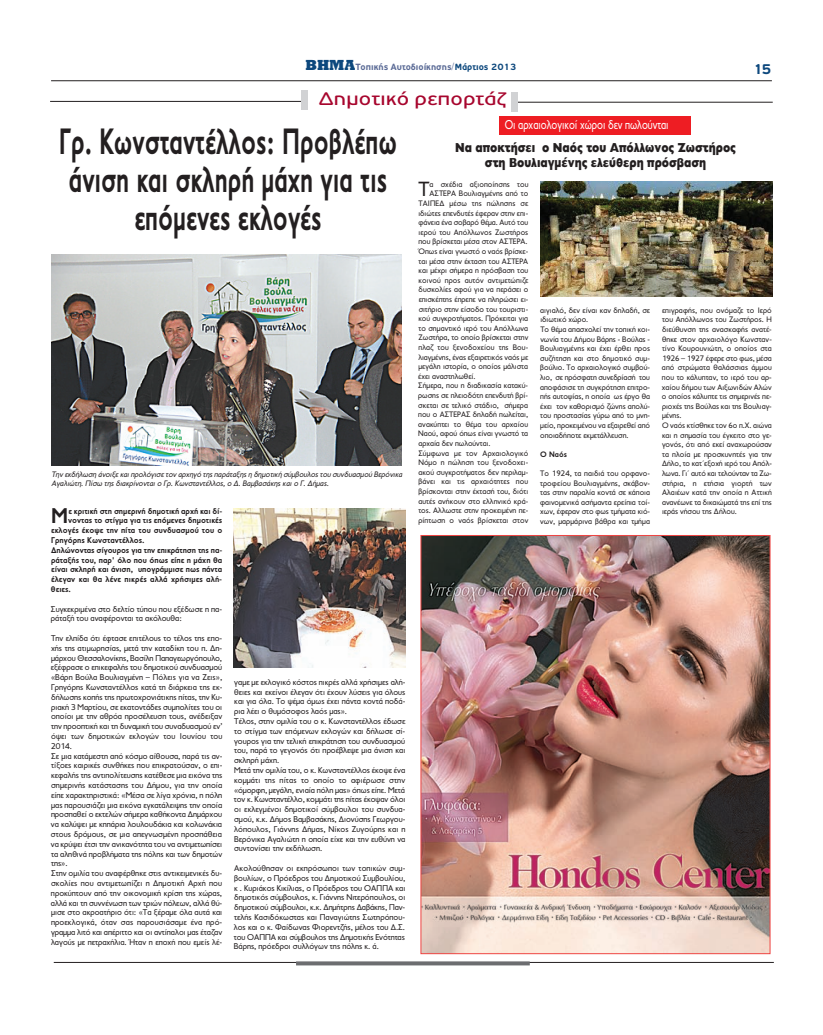
<style>
.page{position:relative;width:823px;height:1035px;background:#fff}
.page>*{position:absolute;margin:0;border:0;box-sizing:border-box;transform-origin:0 0}
.t1{font:700 37px/38px "PF Transport";color:#231f20;text-align:center;scale:.7 1}
.t2{font:700 21.5px "PF Transport";color:#231f20}
.t3{font:20.8px "PF Transport";color:#231f20}
.t4{font:18px "PF Traffic";color:#a7052d;scale:1.2 1}
.t5{font:700 14px "PF Traffic";color:#0d487d}
.t6{font:800 13px/15.6px "CF Jeckyl";color:#231f20;text-align:center;scale:.8 1}
.t7{font:13px "PF Transport";color:#fff;scale:.8 1}
.t8{font:700 9px "PF Traffic";color:#5c6c97}
.t9{font:8.5px/9.8px "PF Transport";color:#231f20}
.t10{font:700 8.5px "PF Transport";color:#231f20}
.t11{font:8px/9.6px "PF Transport";color:#231f20}
.t12{font:italic 8px/9.6px "PF Transport";color:#231f20}
.t13{font:700 8px "PF Transport";color:#231f20}
.s1{font-family:"UB Rockwell";font-weight:900;font-size:15px;color:#0d487d}
.s2{font-family:"Gr Times";font-size:10px}
.s3{color:#0d487d}
</style>
<div class="page">
<hr style="left:51px;top:80px;width:720px;height:1px;background:#231f20">
<hr style="left:54px;top:962px;width:719px;height:1px;background:#231f20">
<svg style="left:296px;top:961px;width:233px;height:4px"></svg>
<hr style="left:50px;top:101px;width:251px;height:1px;background:#231f20">
<hr style="left:517px;top:102px;width:255px;height:1px;background:#231f20">
<div style="left:301px;top:90px;width:6px;height:20px;background:#d1d2d4"></div>
<div style="left:510px;top:92px;width:7px;height:19px;background:#d1d2d4"></div>
<img style="left:422px;top:537px;width:346px;height:415px">
<div style="left:420px;top:535px;width:350px;height:419px;border:1px solid #ef4644"></div>
<img style="left:51px;top:254px;width:350px;height:211px">
<img style="left:233px;top:508px;width:172px;height:159px">
<img style="left:540px;top:182px;width:231px;height:115px">
<div style="left:499px;top:117px;width:191px;height:18px;background:#ee1d23"></div>
<p class="t8" style="left:306px;top:61px;width:212px"><span class="s1">BHMA</span>Τοπικής Αυτοδιοίκησης<span class="s2">/</span><span class="s3">Μάρτιος 2013</span></p>
<h3 class="t5" style="left:753px;top:61px;width:19px">15</h3>
<h3 class="t4" style="left:318px;top:88px;width:157px">Δημοτικό ρεπορτάζ</h3>
<h1 class="t1" style="left:59px;top:122px;width:484px">Γρ. Κωνσταντέλλος: Προβλέπω άνιση και σκληρή μάχη για τις επόμενες εκλογές</h1>
<p class="t12" style="left:52px;top:469px;width:352px">Την εκδήλωση άνοιξε και προλόγισε τον αρχηγό της παράταξης η δημοτική σύμβουλος του συνδυασμού Βερόνικα<br>Αγαλιώτη. Πίσω της διακρίνονται ο Γρ. Κωνσταντέλλος, ο Δ. Βαμβασάκης και ο Γ. Δήμας.</p>
<h2 class="t2" style="left:51px;top:503px;width:19px">Μ</h2>
<p class="t10" style="left:68px;top:506px;width:155px">ε κριτική στη σημερινή δημοτική αρχή και δί-</p>
<p class="t10" style="left:68px;top:515px;width:155px">νοντας το στίγμα για τις επόμενες δημοτικές</p>
<p class="t10" style="left:51px;top:525px;width:173px">εκλογές έκοψε την πίτα του συνδυασμού του ο</p>
<p class="t10" style="left:51px;top:535px;width:95px">Γρηγόρης Κωνσταντέλλος.</p>
<p class="t10" style="left:51px;top:545px;width:173px">Δηλώνοντας σίγουρος για την επικράτηση της πα-</p>
<p class="t10" style="left:51px;top:555px;width:173px">ράταξής του, παρ' όλο που όπως είπε η μάχη θα</p>
<p class="t10" style="left:51px;top:564px;width:173px">είναι σκληρή και άνιση, υπογράμμισε πως πάντα</p>
<p class="t10" style="left:51px;top:574px;width:172px">έλεγαν και θα λένε πικρές αλλά χρήσιμες αλή-</p>
<p class="t10" style="left:51px;top:584px;width:22px">θειες.</p>
<p class="t9" style="left:51px;top:604px;width:173px">Συγκεκριμένα στο δελτίο τύπου που εξέδωσε η πα&shy;ράταξή του αναφέρονται τα ακόλουθα:</p>
<p class="t9" style="left:51px;top:633px;width:173px">Την ελπίδα ότι έφτασε επιτέλους το τέλος της επο&shy;χής της ατιμωρησίας, μετά την καταδίκη του π. Δη&shy;μάρχου Θεσσαλονίκης, Βασίλη Παπαγεωργόπουλο, εξέφρασε ο επικεφαλής του δημοτικού συνδυασμού «Βάρη Βούλα Βουλιαγμένη – Πόλεις για να Ζεις», Γρηγόρης Κωνσταντέλλος κατά τη διάρκεια της εκ&shy;δήλωσης κοπής της πρωτοχρονιάτικης πίτας, την Κυ&shy;ριακή 3 Μαρτίου, σε εκατοντάδες συμπολίτες του οι οποίοι με την αθρόα προσέλευση τους, ανέδειξαν την προοπτική και τη δυναμική του συναδυασμού εν’ όψει των δημοτικών εκλογών του Ιουνίου του 2014.<br>Σε μια κατάμεστη από κόσμο αίθουσα, παρά τις αν&shy;τίξοες καιρικές συνθήκες που επικρατούσαν, ο επι&shy;κεφαλής της αντιπολίτευσης κατέθεσε μια εικόνα της σημερινής κατάστασης του Δήμου, για την οποία είπε χαρακτηριστικά: «Μέσα σε λίγα χρόνια, η πόλη μας παρουσιάζει μια εικόνα εγκατάλειψης την οποία προσπαθεί ο εκτελών σήμερα καθήκοντα Δημάρχου να καλύψει με κηπάρια λουλουδάκια και κολωνάκια στους δρόμους, σε μια απεγνωσμένη προσπάθεια να κρύψει έτσι την ανικανότητα του να αντιμετωπίσει τα αληθινά προβλήματα της πόλης και των δημοτών της».<br>Στην ομιλία του αναφέρθηκε στις αντικειμενικές δυ&shy;σκολίες που αντιμετωπίζει η Δημοτική Αρχή που προκύπτουν από την οικονομική κρίση της χώρας, αλλά και τη συννένωση των τριών πόλεων, αλλά θύ&shy;μισε στο ακροατήριο ότι: «Τα ξέραμε όλα αυτά και προεκλογικά, όταν σας παρουσιάσαμε ένα πρό&shy;γραμμα λιτό και απέριττο και οι αντίπαλοι μας έταζαν λαγούς με πετραχήλια. Ήταν η εποχή που εμείς λέ-</p>
<p class="t9" style="left:234px;top:677px;width:173px">γαμε με εκλογικό κόστος πικρές αλλά χρήσιμες αλή&shy;θειες και εκείνοι έλεγαν ότι έχουν λύσεις για όλους και για όλα. Το ψέμα όμως έχει πάντα κοντά ποδά&shy;ρια λέει ο θυμόσοφος λαός μας».<br>Τέλος, στην ομιλία του ο κ. Κωνσταντέλλος έδωσε το στίγμα των επόμενων εκλογών και δήλωσε σί&shy;γουρος για την τελική επικράτηση του συνδυασμού του, παρά το γεγονός ότι προέβλεψε μια άνιση και σκληρή μάχη.<br>Μετά την ομιλία του, ο κ. Κωνσταντέλλος έκοψε ένα κομμάτι της πίτας το οποίο το αφιέρωσε στην «όμορφη, μεγάλη, ενιαία πόλη μας» όπως είπε. Μετά τον κ. Κωνσταντέλλο, κομμάτι της πίτας έκοψαν όλοι οι εκλεγμένοι δημοτικοί σύμβουλοι του συνδυα&shy;σμού, κ.κ. Δήμος Βαμβασάκης, Διονύσης Γεωργου&shy;λόπουλος, Γιάννης Δήμας, Νίκος Ζυγούρης και η Βερόνικα Αγαλιώτη η οποία είχε και την ευθύνη να συντονίσει την εκδήλωση.</p>
<p class="t9" style="left:234px;top:863px;width:173px;text-align:justify">Ακολούθησαν οι εκπρόσωποι των τοπικών συμ&shy;βουλίων, ο Πρόεδρος του Δημοτικού Συμβουλίου, κ . Κυριάκος Κικίλιας, ο Πρόεδρος του ΟΑΠΠΑ και δημοτικός σύμβουλος, κ. Γιάννης Νιτερόπουλος, οι δημοτικού σύμβουλοι, κ.κ. Δημήτρης Δαβάκης, Παν&shy;τελής Κασιδόκωστας και Παναγιώτης Σωτηρόπου&shy;λος και ο κ. Φαίδωνας Φιορεντζής, μέλος του Δ.Σ. του ΟΑΠΠΑ και σύμβουλος της Δημοτικής Ενότητας Βάρης, πρόεδροι συλλόγων της πόλης κ. ά.</p>
<h3 class="t7" style="left:504px;top:117px;width:206px">Οι αρχαιολογικοί χώροι δεν πωλούνται</h3>
<h3 class="t6" style="left:455px;top:139px;width:352px">Να αποκτήσει ο Ναός του Απόλλωνος Ζωστήρος στη Βουλιαγμένης ελεύθερη πρόσβαση</h3>
<h3 class="t3" style="left:418px;top:178px;width:12px">Τ</h3>
<p class="t11" style="left:429px;top:179px;width:100px">α σχέδια αξιοποίησης του</p>
<p class="t11" style="left:429px;top:189px;width:100px">ΑΣΤΕΡΑ Βουλιαγμένης από το</p>
<p class="t11" style="left:418px;top:198px;width:111px">ΤΑΙΠΕΔ μέσω της πώλησης σε</p>
<p class="t11" style="left:418px;top:208px;width:111px">ιδιώτες επενδυτές έφεραν στην επι-</p>
<p class="t11" style="left:418px;top:218px;width:111px">φάνεια ένα σοβαρό θέμα. Αυτό του</p>
<p class="t11" style="left:418px;top:227px;width:111px">ιερού του Απόλλωνος Ζωστήρος</p>
<p class="t11" style="left:418px;top:237px;width:111px">που βρίσκεται μέσα στον ΑΣΤΕΡΑ.</p>
<p class="t11" style="left:418px;top:246px;width:111px">Όπως είναι γνωστό ο ναός βρίσκε-</p>
<p class="t11" style="left:418px;top:256px;width:111px">ται μέσα στην έκταση του ΑΣΤΕΡΑ</p>
<p class="t11" style="left:418px;top:266px;width:111px">και μέχρι σήμερα η πρόσβαση του</p>
<p class="t11" style="left:418px;top:275px;width:111px">κοινού προς αυτόν αντιμετώπιζε</p>
<p class="t11" style="left:418px;top:285px;width:111px">δυσκολίες αφού για να περάσει ο</p>
<p class="t11" style="left:418px;top:294px;width:111px">επισκέπτης έπρεπε να πληρώσει ει-</p>
<p class="t11" style="left:418px;top:304px;width:111px">σιτήριο στην είσοδο του τουριστι-</p>
<p class="t11" style="left:418px;top:314px;width:111px">κού συγκροτήματος. Πρόκειται για</p>
<p class="t11" style="left:418px;top:323px;width:111px">το σημαντικό ιερό του Απόλλωνα</p>
<p class="t11" style="left:418px;top:333px;width:111px">Ζωστήρα, το οποίο βρίσκεται στην</p>
<p class="t11" style="left:418px;top:342px;width:111px">πλαζ του ξενοδοχείου της Βου-</p>
<p class="t11" style="left:418px;top:352px;width:111px">λιαγμένης, ένας εξαιρετικός ναός με</p>
<p class="t11" style="left:418px;top:362px;width:111px">μεγάλη ιστορία, ο οποίος μάλιστα</p>
<p class="t11" style="left:418px;top:371px;width:59px">έχει αναστηλωθεί.</p>
<p class="t11" style="left:418px;top:381px;width:111px">Σήμερα, που η διαδικασία κατακύ-</p>
<p class="t11" style="left:418px;top:390px;width:111px">ρωσης σε πλειοδότη επενδυτή βρί-</p>
<p class="t11" style="left:418px;top:400px;width:111px">σκεται σε τελικό στάδιο, σήμερα</p>
<p class="t11" style="left:418px;top:410px;width:111px">που ο ΑΣΤΕΡΑΣ δηλαδή πωλείται,</p>
<p class="t11" style="left:418px;top:419px;width:111px">ανακύπτει το θέμα του αρχαίου</p>
<p class="t11" style="left:418px;top:429px;width:111px">Ναού, αφού όπως είναι γνωστό τα</p>
<p class="t11" style="left:418px;top:438px;width:74px">αρχαία δεν πωλούνται.</p>
<p class="t11" style="left:418px;top:448px;width:111px">Σύμφωνα με τον Αρχαιολογικό</p>
<p class="t11" style="left:418px;top:458px;width:111px">Νόμο η πώληση του ξενοδοχει-</p>
<p class="t11" style="left:418px;top:467px;width:111px">ακού συγκροτήματος δεν περιλαμ-</p>
<p class="t11" style="left:418px;top:477px;width:111px">βάνει και τις αρχαιότητες που</p>
<p class="t11" style="left:418px;top:486px;width:111px">βρίσκονται στην έκτασή του, διότι</p>
<p class="t11" style="left:418px;top:496px;width:111px">αυτές ανήκουν στο ελληνικό κρά-</p>
<p class="t11" style="left:418px;top:506px;width:111px">τος. Αλλωστε στην προκειμένη πε-</p>
<p class="t11" style="left:418px;top:515px;width:111px">ρίπτωση ο ναός βρίσκεται στον</p>
<p class="t11" style="left:540px;top:305px;width:111px">αιγιαλό, δεν είναι καν δηλαδή, σε ιδιωτικό χώρο.<br>Το θέμα απασχολεί την τοπική κοι&shy;νωνία του Δήμου Βάρης - Βούλας -<br>Βουλιαγμένης και έχει έρθει προς συζήτηση και στο δημοτικό συμ&shy;βούλιο. Το αρχαιολογικό συμβού&shy;λιο, σε πρόσφατη συνεδρίασή του αποφάσισε τη συγκρότηση επιτρο&shy;πής αυτοψίας, η οποία ως έργο θα έχει τον καθορισμό ζώνης απολύ&shy;του προστασίας γύρω από το μνη&shy;μείο, προκειμένου να εξαιρεθεί από οποιαδήποτε εκμετάλλευση.</p>
<p class="t13" style="left:540px;top:449px;width:28px">Ο Ναός</p>
<p class="t11" style="left:540px;top:468px;width:111px;text-align:justify">Το 1924, τα παιδιά του ορφανο&shy;τροφείου Βουλιαγμένης, σκάβον&shy;τας στην παραλία κοντά σε κάποια φαινομενικά ασήμαντα ερείπια τοί&shy;χων, έφεραν στο φως τμήματα κιό&shy;νων, μαρμάρινα βάθρα και τμήμα</p>
<p class="t11" style="left:661px;top:305px;width:111px">επιγραφής, που ονόμαζε το Ιερό του Απόλλωνος του Ζωστήρος. Η διεύθυνση της ανασκαφής ανατέ&shy;θηκε στον αρχαιολόγο Κωνσταν&shy;τίνο Κουρουνιώτη, ο οποίος στα<br>1926 – 1927 έφερε στο φως, μέσα από στρώματα θαλάσσιας άμμου που το κάλυπταν, το ιερό του αρ&shy;χαίου δήμου των Αιξωνιδών Αλών ο οποίος κάλυπτε τις σημερινές πε&shy;ριοχές της Βούλας και της Βουλιαγ&shy;μένης.<br>Ο ναός κτίσθηκε τον 6ο π.Χ. αιώνα και η σημασία του έγκειτο στο γε&shy;γονός, ότι από εκεί αναχωρούσαν τα πλοία με προσκυνητές για την<br>Δήλο, το κατ΄εξοχή ιερό του Απόλ&shy;λωνα. Γι΄ αυτό και τελούνταν τα Ζω&shy;στήρια, η ετήσια γιορτή των<br>Αλαιέων κατά την οποία η Αττική ανανέωνε τα δικαιώματά της επί της ιεράς νήσου της Δήλου.</p>
</div>
